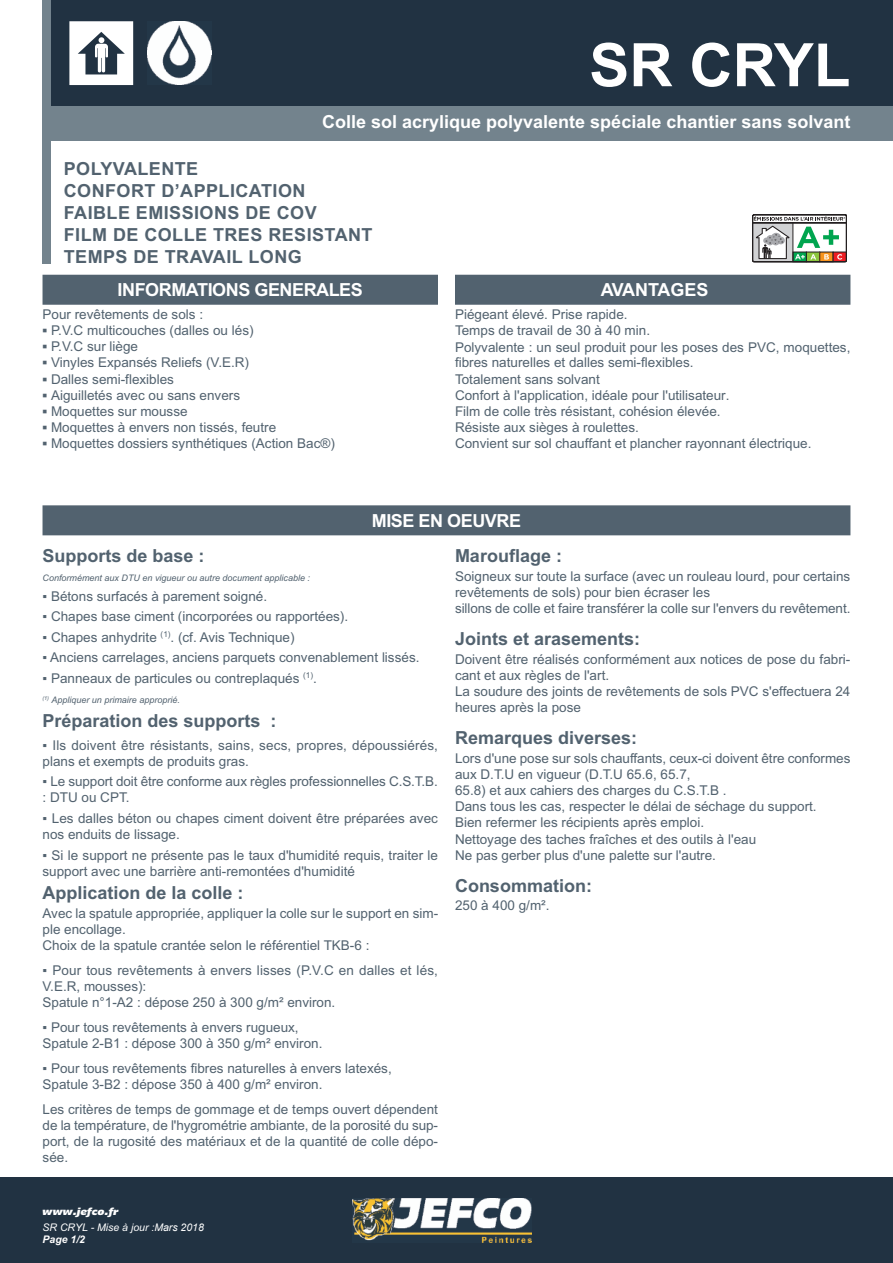
<style>
.page{position:relative;width:893px;height:1263px;background:#fff}
.page>*{position:absolute;margin:0;border:0;box-sizing:border-box;transform-origin:0 0}
.t1{font:700 60px "Arial";color:#fff}
.t2{font:700 18px "Arial";color:#52626f}
.t3{font:700 18px/22px "Arial";letter-spacing:.025em;color:#52626f}
.t4{font:700 18px "Arial";color:#fff}
.t5{font:700 18px "Arial";letter-spacing:-.025em;color:#fff}
.t6{font:13.5px/16.2px "Arial";color:#52626f}
.t7{font:italic 10.5px "Arial";color:#fff}
.t8{font:italic 10.5px "Majoris";color:#fff}
.t9{font:italic 700 10.5px "Arial";color:#fff}
.t10{font:italic 9px "Arial";color:#52626f}
.s1{font-weight:700}
</style>
<div class="page">
<div style="left:43px;top:0;width:850px;height:106px;background:#213242"></div>
<div style="left:0;top:1178px;width:893px;height:85px;background:#213242"></div>
<img style="left:353px;top:1198px;width:179px;height:44px">
<div style="left:43px;top:106px;width:850px;height:34px;background:#73838d"></div>
<div style="left:43px;top:275px;width:395px;height:30px;background:#52626f"></div>
<div style="left:43px;top:505px;width:807px;height:30px;background:#52626f"></div>
<div style="left:455px;top:275px;width:395px;height:30px;background:#52626f"></div>
<div style="left:43px;top:0;width:8px;height:264px;background:#73838d"></div>
<svg style="left:69px;top:21px;width:64px;height:64px"></svg>
<svg style="left:753px;top:262px;width:93px;height:1px"></svg>
<svg style="left:752px;top:214px;width:95px;height:48px"></svg>
<img style="left:147px;top:21px;width:64px;height:64px">
<h1 class="t1" style="left:589px;top:30px;width:263px">SR CRYL</h1>
<h2 class="t4" style="left:322px;top:111px;width:530px">Colle sol acrylique polyvalente spéciale chantier sans solvant</h2>
<h2 class="t3" style="left:64px;top:157px;width:310px">POLYVALENTE<br>CONFORT D’APPLICATION<br>FAIBLE EMISSIONS DE COV<br>FILM DE COLLE TRES RESISTANT<br>TEMPS DE TRAVAIL LONg</h2>
<h2 class="t5" style="left:118px;top:279px;width:247px">INFORMATIONS gENERALES</h2>
<p class="t6" style="left:43px;top:306px;width:162px">Pour revêtements de sols :</p>
<p class="t6" style="left:43px;top:322px;width:213px"><span class="s1">▪</span> P.V.C multicouches (dalles ou lés)</p>
<p class="t6" style="left:43px;top:338px;width:97px"><span class="s1">▪</span> P.V.C sur liège</p>
<p class="t6" style="left:43px;top:355px;width:208px"><span class="s1">▪</span> Vinyles Expansés Reliefs (V.E.R)</p>
<p class="t6" style="left:43px;top:371px;width:133px"><span class="s1">▪</span> Dalles semi-flexibles</p>
<p class="t6" style="left:43px;top:387px;width:199px"><span class="s1">▪</span> Aiguilletés avec ou sans envers</p>
<p class="t6" style="left:43px;top:403px;width:147px"><span class="s1">▪</span> Moquettes sur mousse</p>
<p class="t6" style="left:43px;top:419px;width:235px"><span class="s1">▪</span> Moquettes à envers non tissés, feutre</p>
<p class="t6" style="left:43px;top:436px;width:294px"><span class="s1">▪</span> Moquettes dossiers synthétiques (Action Bac®)</p>
<h2 class="t4" style="left:601px;top:279px;width:109px">AVANTAgES</h2>
<p class="t6" style="left:455px;top:306px;width:397px">Piégeant élevé. Prise rapide.<br>Temps de travail de 30 à 40 min.<br>Polyvalente : un seul produit pour les poses des PVC, moquettes, fibres naturelles et dalles semi-flexibles.<br>Totalement sans solvant<br>Confort à l'application, idéale pour l'utilisateur.<br>Film de colle très résistant, cohésion élevée.<br>Résiste aux sièges à roulettes.<br>Convient sur sol chauffant et plancher rayonnant électrique.</p>
<h2 class="t5" style="left:372px;top:510px;width:151px">MISE EN OEUVRE</h2>
<h2 class="t2" style="left:43px;top:545px;width:164px">Supports de base :</h2>
<p class="t10" style="left:43px;top:572px;width:269px">Conformément aux DTU en vigueur ou autre document applicable :</p>
<p class="t6" style="left:43px;top:588px;width:226px">▪ Bétons surfacés à parement soigné.</p>
<p class="t6" style="left:43px;top:609px;width:307px">▪ Chapes base ciment (incorporées ou rapportées).</p>
<p class="t6" style="left:43px;top:629px;width:254px">▪ Chapes anhydrite <sup>(1)</sup>. (cf. Avis Technique)</p>
<p class="t6" style="left:43px;top:650px;width:378px">▪ Anciens carrelages, anciens parquets convenablement lissés.</p>
<p class="t6" style="left:43px;top:670px;width:276px">▪ Panneaux de particules ou contreplaqués <sup>(1)</sup>.</p>
<p class="t10" style="left:43px;top:695px;width:139px"><sup>(1)</sup> Appliquer un primaire approprié.</p>
<h2 class="t2" style="left:43px;top:710px;width:236px">Préparation des supports :</h2>
<p class="t6" style="left:43px;top:737px;width:397px">▪ Ils doivent être résistants, sains, secs, propres, dépoussiérés, plans et exempts de produits gras.</p>
<p class="t6" style="left:43px;top:773px;width:397px">▪ Le support doit être conforme aux règles professionnelles C.S.T.B. : DTU ou CPT.</p>
<p class="t6" style="left:43px;top:810px;width:397px">▪ Les dalles béton ou chapes ciment doivent être préparées avec nos enduits de lissage.</p>
<p class="t6" style="left:43px;top:847px;width:397px">▪ Si le support ne présente pas le taux d'humidité requis, traiter le support avec une barrière anti-remontées d'humidité</p>
<h2 class="t2" style="left:43px;top:883px;width:203px">Application de la colle :</h2>
<p class="t6" style="left:43px;top:905px;width:397px">Avec la spatule appropriée, appliquer la colle sur le support en sim&shy;ple encollage.<br>Choix de la spatule crantée selon le référentiel TKB-6 :</p>
<p class="t6" style="left:43px;top:962px;width:397px">▪ Pour tous revêtements à envers lisses (P.V.C en dalles et lés,<br>V.E.R, mousses):<br>Spatule n°1-A2 : dépose 250 à 300 g/m² environ.</p>
<p class="t6" style="left:43px;top:1019px;width:281px">▪ Pour tous revêtements à envers rugueux,<br>Spatule 2-B1 : dépose 300 à 350 g/m² environ.</p>
<p class="t6" style="left:43px;top:1060px;width:351px">▪ Pour tous revêtements fibres naturelles à envers latexés,<br>Spatule 3-B2 : dépose 350 à 400 g/m² environ.</p>
<p class="t6" style="left:43px;top:1101px;width:397px;text-align:justify">Les critères de temps de gommage et de temps ouvert dépendent de la température, de l'hygrométrie ambiante, de la porosité du sup&shy;port, de la rugosité des matériaux et de la quantité de colle dépo&shy;sée.</p>
<h2 class="t2" style="left:455px;top:545px;width:109px">Marouflage :</h2>
<p class="t6" style="left:455px;top:568px;width:397px">Soigneux sur toute la surface (avec un rouleau lourd, pour certains revêtements de sols) pour bien écraser les<br>sillons de colle et faire transférer la colle sur l'envers du revêtement.</p>
<h2 class="t2" style="left:455px;top:628px;width:187px">Joints et arasements:</h2>
<p class="t6" style="left:455px;top:651px;width:397px">Doivent être réalisés conformément aux notices de pose du fabri&shy;cant et aux règles de l'art.<br>La soudure des joints de revêtements de sols PVC s'effectuera 24 heures après la pose</p>
<h2 class="t2" style="left:455px;top:728px;width:184px">Remarques diverses:</h2>
<p class="t6" style="left:455px;top:750px;width:397px">Lors d'une pose sur sols chauffants, ceux-ci doivent être conformes aux D.T.U en vigueur (D.T.U 65.6, 65.7,<br>65.8) et aux cahiers des charges du C.S.T.B .<br>Dans tous les cas, respecter le délai de séchage du support.<br>Bien refermer les récipients après emploi.<br>Nettoyage des taches fraîches et des outils à l'eau<br>Ne pas gerber plus d'une palette sur l'autre.</p>
<h2 class="t2" style="left:455px;top:875px;width:138px">Consommation:</h2>
<p class="t6" style="left:455px;top:898px;width:96px">250 à 400 g/m².</p>
<p class="t8" style="left:43px;top:1205px;width:78px">www.jefco.fr</p>
<p class="t7" style="left:43px;top:1221px;width:163px">SR CRYL - Mise à jour :Mars 2018</p>
<p class="t9" style="left:43px;top:1233px;width:44px">Page 1/2</p>
</div>
